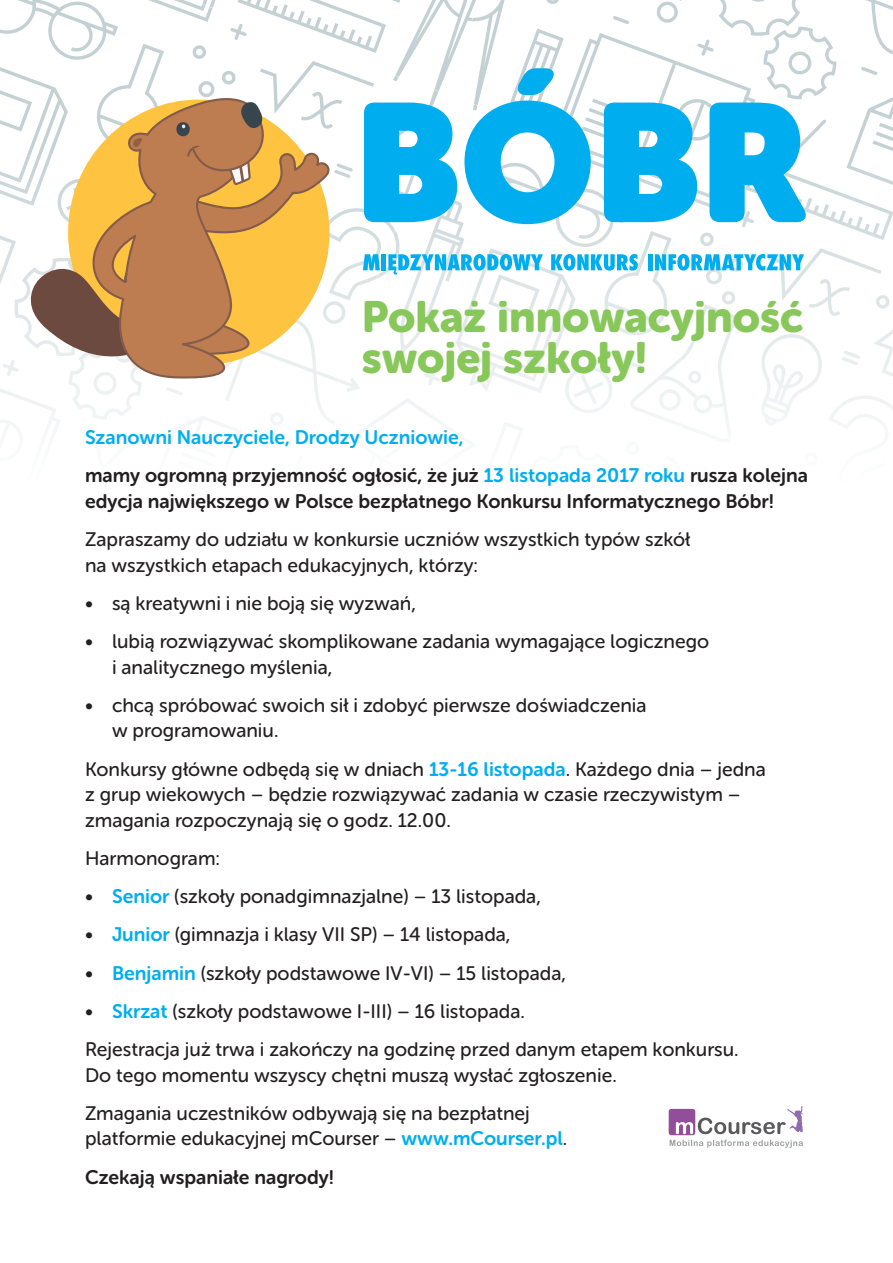
<style>
.page{position:relative;width:893px;height:1263px;background:#fff}
.page>*{position:absolute;margin:0;border:0;box-sizing:border-box;transform-origin:0 0}
.t1{font:166.35px "Museo Sans Rounded";color:#00aeef}
.t2{font:43.5px/40.8px "Museo Sans Rounded 900";color:#88c75a}
.ODY{font:19.5px/25.5px "Museo Sans Rounded 500";color:#231f20}
.ODY-2{font:19.5px/25.5px "Museo Sans Rounded 700";color:#231f20}
.ODY-3{font:19.5px "Museo Sans Rounded 700";color:#00aeef}
.s1{color:#00aeef}
.s2{font-family:"Museo Sans Rounded 700";color:#00aeef}
</style>
<div class="page">
<svg style="left:0;top:0;width:893px;height:427px"></svg>
<div style="left:669px;top:1109px;width:26px;height:26px;background:#934e9a;border-radius:3px"></div>
<svg style="left:676px;top:1106px;width:127px;height:28px"></svg>
<svg style="left:670px;top:1140px;width:133px;height:8px"></svg>
<div style="left:68px;top:100px;width:261px;height:266px;background:#fec340;border-radius:50%"></div>
<svg style="left:6px;top:249px;width:290px;height:116px"></svg>
<svg style="left:91px;top:91px;width:173px;height:289px"></svg>
<svg style="left:132px;top:138px;width:11px;height:10px"></svg>
<svg style="left:174px;top:102px;width:158px;height:133px"></svg>
<svg style="left:363px;top:254px;width:17px;height:16px"></svg>
<hr style="left:382px;top:254px;width:4px;height:16px;background:#00aeef">
<svg style="left:388px;top:254px;width:155px;height:20px"></svg>
<svg style="left:551px;top:254px;width:87px;height:17px"></svg>
<div style="left:648px;top:254px;width:5px;height:16px;background:#00aeef"></div>
<svg style="left:655px;top:254px;width:149px;height:17px"></svg>
<h1 class="t1" style="left:355px;top:67px;width:454px">BÓBR</h1>
<p class="t2" style="left:362px;top:297px;width:443px">Pokaż innowacyjność swojej szkoły!</p>
<p class="ODY-3" style="left:85px;top:426px;width:380px">Szanowni Nauczyciele, Drodzy Uczniowie,</p>
<p class="ODY-2" style="left:85px;top:463px;width:724px">mamy ogromną przyjemność ogłosić, że już <span class="s1">13 listopada 2017 roku</span> rusza kolejna edycja największego w Polsce bezpłatnego Konkursu Informatycznego Bóbr!</p>
<p class="ODY" style="left:85px;top:527px;width:607px">Zapraszamy do udziału w konkursie uczniów wszystkich typów szkół na wszystkich etapach edukacyjnych, którzy:</p>
<p class="ODY" style="left:85px;top:590px;width:332px">• są kreatywni i nie boją się wyzwań,</p>
<p class="ODY" style="left:112px;top:629px;width:599px;text-indent:-27px">• lubią rozwiązywać skomplikowane zadania wymagające logicznego i analitycznego myślenia,</p>
<p class="ODY" style="left:112px;top:692px;width:536px;text-indent:-27px">• chcą spróbować swoich sił i zdobyć pierwsze doświadczenia w programowaniu.</p>
<p class="ODY" style="left:85px;top:756px;width:682px">Konkursy główne odbędą się w dniach <span class="s2">13-16 listopada</span>. Każdego dnia – jedna z grup wiekowych – będzie rozwiązywać zadania w czasie rzeczywistym – zmagania rozpoczynają się o godz. 12.00.</p>
<p class="ODY" style="left:85px;top:845px;width:137px">Harmonogram:</p>
<p class="ODY" style="left:85px;top:884px;width:457px">• <span class="s2">Senior</span> (szkoły ponadgimnazjalne) – 13 listopada,</p>
<p class="ODY" style="left:85px;top:922px;width:427px">• <span class="s2">Junior</span> (gimnazja i klasy VII SP) – 14 listopada,</p>
<p class="ODY" style="left:85px;top:960px;width:482px">• <span class="s2">Benjamin</span> (szkoły podstawowe IV-VI) – 15 listopada,</p>
<p class="ODY" style="left:85px;top:998px;width:441px">• <span class="s2">Skrzat</span> (szkoły podstawowe I-III) – 16 listopada.</p>
<p class="ODY" style="left:85px;top:1037px;width:655px">Rejestracja już trwa i zakończy na godzinę przed danym etapem konkursu.<br>Do tego momentu wszyscy chętni muszą wysłać zgłoszenie.</p>
<p class="ODY" style="left:85px;top:1100px;width:484px">Zmagania uczestników odbywają się na bezpłatnej platformie edukacyjnej mCourser – <span class="s2">www.mCourser.pl</span>.</p>
<p class="ODY-2" style="left:85px;top:1164px;width:251px">Czekają wspaniałe nagrody!</p>
</div>
